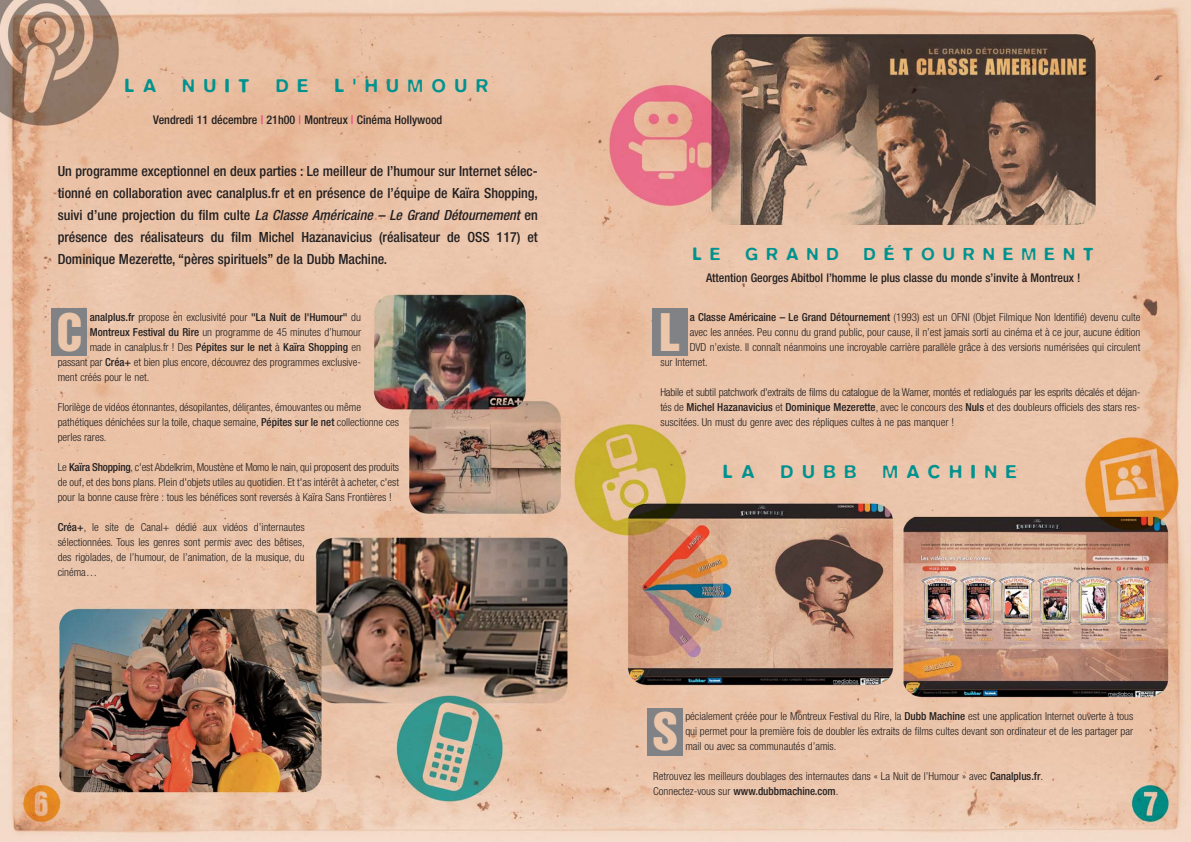
<style>
.page{position:relative;width:1191px;height:842px;background:#fff}
.page>*{position:absolute;margin:0;border:0;box-sizing:border-box;transform-origin:0 0}
.t1{font:47.4px "Helvetica Inserat";color:#ebc6aa}
.t2{font:500 19px "Blur";letter-spacing:.475em;color:#00928f}
.t3{font:500 18px "Blur";letter-spacing:.475em;color:#00928f}
.t4{font:500 condensed 14px/22px "Helvetica Neue";color:#231f20;text-align:justify}
.t5{font:500 condensed 12px "Helvetica Neue";color:#231f20}
.t6{font:300 condensed 11px/15px "Helvetica Neue";color:#231f20;text-align:justify}
.t7{font:500 condensed 11px "Helvetica Neue";color:#231f20}
.s1{color:#e93b7c}
.s2{font-style:italic}
.s3{font-weight:300}
.s4{font-weight:500}
</style>
<div class="page">
<img style="left:0;top:1px;width:1191px;height:841px">
<div style="left:51px;top:308px;width:36px;height:47px;background:#808285"></div>
<div style="left:652px;top:308px;width:36px;height:48px;background:#808285"></div>
<div style="left:647px;top:708px;width:35px;height:47px;background:#808285"></div>
<h2 class="t2" style="left:125px;top:78px;width:33px">L A</h2>
<h2 class="t2" style="left:183px;top:78px;width:68px">NUIT</h2>
<h2 class="t2" style="left:276px;top:78px;width:34px">D E</h2>
<h2 class="t2" style="left:335px;top:78px;width:155px">L'HUMOUR</h2>
<p class="t5" style="left:153px;top:115px;width:291px">Vendredi 11 décembre <span class="s1">|</span> 21h00 <span class="s1">|</span> Montreux <span class="s1">|</span> Cinéma Hollywood</p>
<p class="t4" style="left:58px;top:161px;width:481px">Un programme exceptionnel en deux parties : Le meilleur de l’humour sur Internet sélec&shy;tionné en collaboration avec canalplus.fr et en présence de l’équipe de Kaïra Shopping, suivi d’une projection du film culte <span class="s2">La Classe Américaine – Le Grand Détournement</span> en présence des réalisateurs du film Michel Hazanavicius (réalisateur de OSS 117) et Dominique Mezerette, “pères spirituels” de la Dubb Machine.</p>
<h1 class="t1" style="left:57px;top:313px;width:28px">C</h1>
<p class="t7" style="left:90px;top:313px;width:273px">analplus.fr <span class="s3">propose en exclusivité pour</span> "La Nuit de l'Humour" <span class="s3">du</span></p>
<p class="t6" style="left:90px;top:325px;width:273px"><span class="s4">Montreux Festival du Rire</span> un programme de 45 minutes d’humour</p>
<p class="t7" style="left:90px;top:343px;width:273px"><span class="s3">made in canalplus.fr ! Des</span> Pépites sur le net <span class="s3">à</span> Kaïra Shopping <span class="s3">en</span></p>
<p class="t6" style="left:58px;top:355px;width:305px">passant par <span class="s4">Créa+</span> et bien plus encore, découvrez des programmes exclusive-</p>
<p class="t6" style="left:58px;top:370px;width:93px">ment créés pour le net.</p>
<p class="t6" style="left:58px;top:400px;width:343px;text-align:left">Florilège de vidéos étonnantes, désopilantes, délirantes, émouvantes ou même pathétiques dénichées sur la toile, chaque semaine, <span class="s4">Pépites sur le net</span> collectionne ces perles rares.</p>
<p class="t6" style="left:58px;top:460px;width:343px">Le <span class="s4">Kaïra Shopping</span>, c'est Abdelkrim, Moustène et Momo le nain, qui proposent des produits de ouf, et des bons plans. Plein d'objets utiles au quotidien. Et t'as intérêt à acheter, c'est pour la bonne cause frère : tous les bénéfices sont reversés à Kaïra Sans Frontières !</p>
<p class="t6" style="left:58px;top:520px;width:248px"><span class="s4">Créa+</span>, le site de Canal+ dédié aux vidéos d’internautes sélectionnées. Tous les genres sont permis avec des bêtises, des rigolades, de l’humour, de l’animation, de la musique, du cinéma…</p>
<h3 class="t3" style="left:692px;top:247px;width:29px">L E</h3>
<h3 class="t3" style="left:745px;top:247px;width:95px">GRAND</h3>
<h3 class="t3" style="left:863px;top:247px;width:231px">DÉTOURNEMENT</h3>
<p class="t5" style="left:706px;top:273px;width:376px">Attention Georges Abitbol l’homme le plus classe du monde s’invite à Montreux !</p>
<h1 class="t1" style="left:659px;top:313px;width:23px">L</h1>
<p class="t6" style="left:689px;top:310px;width:452px"><span class="s4">a Classe Américaine – Le Grand Détournement</span> (1993) est un OFNI (Objet Filmique Non Identifié) devenu culte</p>
<p class="t6" style="left:689px;top:325px;width:452px">avec les années. Peu connu du grand public, pour cause, il n’est jamais sorti au cinéma et à ce jour, aucune édition</p>
<p class="t6" style="left:689px;top:340px;width:452px">DVD n’existe. Il connaît néanmoins une incroyable carrière parallèle grâce à des versions numérisées qui circulent</p>
<p class="t6" style="left:660px;top:355px;width:49px">sur Internet.</p>
<p class="t6" style="left:660px;top:385px;width:481px">Habile et subtil patchwork d'extraits de films du catalogue de la Warner, montés et redialogués par les esprits décalés et déjan&shy;tés de <span class="s4">Michel Hazanavicius</span> et <span class="s4">Dominique Mezerette</span>, avec le concours des <span class="s4">Nuls</span> et des doubleurs officiels des stars res&shy;suscitées. Un must du genre avec des répliques cultes à ne pas manquer !</p>
<h2 class="t2" style="left:723px;top:464px;width:33px">L A</h2>
<h2 class="t2" style="left:781px;top:464px;width:77px">DUBB</h2>
<h2 class="t2" style="left:883px;top:464px;width:135px">MACHINE</h2>
<h1 class="t1" style="left:652px;top:712px;width:28px">S</h1>
<p class="t6" style="left:685px;top:710px;width:449px">pécialement créée pour le Montreux Festival du Rire, la <span class="s4">Dubb Machine</span> est une application Internet ouverte à tous qui permet pour la première fois de doubler les extraits de films cultes devant son ordinateur et de les partager par mail ou avec sa communautés d’amis.</p>
<p class="t6" style="left:653px;top:770px;width:391px">Retrouvez les meilleurs doublages des internautes dans « La Nuit de l’Humour » avec <span class="s4">Canalplus.fr</span>.<br>Connectez-vous sur <span class="s4">www.dubbmachine.com</span>.</p>
</div>
